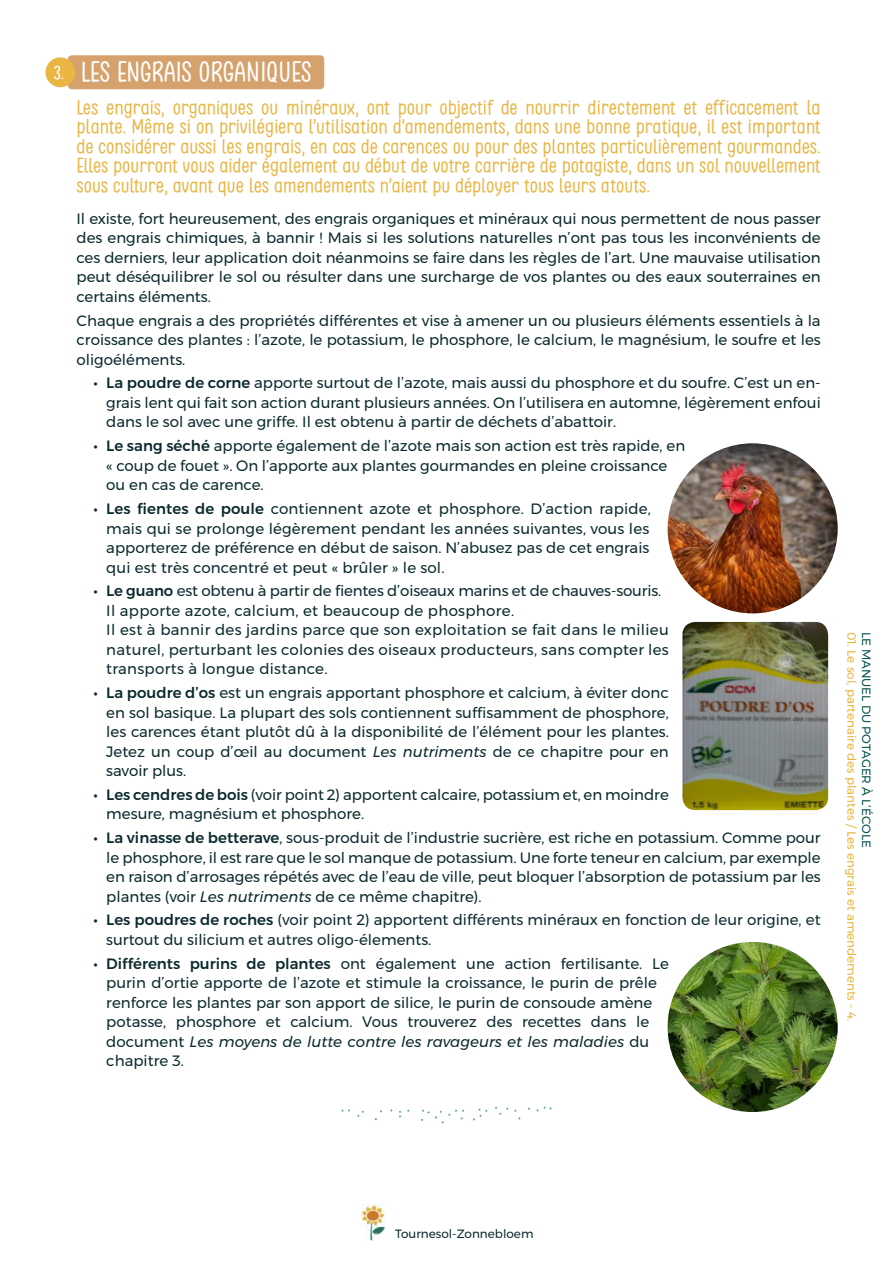
<style>
.page{position:relative;width:893px;height:1263px;background:#fff}
.page>*{position:absolute;margin:0;border:0;box-sizing:border-box;transform-origin:0 0}
.t1{font:27px "Clambake October Six";letter-spacing:-.01em;color:#fff}
.t2{font:19.5px/19.5px "Clambake October Six";color:#e9b543;text-align:justify}
.t3{font:15px/19.5px "Montserrat";color:#0c2b2e;text-align:justify}
.t4{font:15px/19.5px "Montserrat";letter-spacing:.02em;color:#0c2b2e}
.t5{font:12px "Montserrat";color:#e9b543}
.t6{font:12px "Montserrat";color:#0a5650}
.t7{font:12px "Montserrat";color:#0c2b2e}
.s1{font-size:18px}
.s2{font-weight:500}
.s3{font-style:italic}
</style>
<div class="page">
<img style="left:362px;top:1205px;width:24px;height:36px">
<div style="left:68px;top:55px;width:256px;height:34px;background:#d5a16c;border-radius:4px"></div>
<div style="left:45px;top:57px;width:30px;height:30px;background:#e9b543;border-radius:50%"></div>
<svg style="left:495px;top:1107px;width:13px;height:8px"></svg>
<svg style="left:341px;top:1109px;width:9px;height:3px"></svg>
<svg style="left:357px;top:1111px;width:7px;height:6px"></svg>
<svg style="left:473px;top:1109px;width:14px;height:11px"></svg>
<svg style="left:421px;top:1110px;width:43px;height:13px"></svg>
<img style="left:668px;top:443px;width:170px;height:170px;border-radius:85px">
<img style="left:668px;top:942px;width:170px;height:170px;border-radius:85px">
<img style="left:682px;top:622px;width:146px;height:188px">
<h1 class="t1" style="left:54px;top:57px;width:260px"><span class="s1">3.</span> LES ENGRAIS ORGANIQUES</h1>
<p class="t2" style="left:77px;top:97px;width:746px">Les engrais, organiques ou minéraux, ont pour objectif de nourrir directement et efficacement la plante. Même si on privilégiera l’utilisation d’amendements, dans une bonne pratique, il est important de considérer aussi les engrais, en cas de carences ou pour des plantes particulièrement gourmandes.<br>Elles pourront vous aider également au début de votre carrière de potagiste, dans un sol nouvellement sous culture, avant que les amendements n’aient pu déployer tous leurs atouts.</p>
<p class="t3" style="left:77px;top:209px;width:746px">Il existe, fort heureusement, des engrais organiques et minéraux qui nous permettent de nous passer des engrais chimiques, à bannir ! Mais si les solutions naturelles n’ont pas tous les inconvénients de ces derniers, leur application doit néanmoins se faire dans les règles de l’art. Une mauvaise utilisation peut déséquilibrer le sol ou résulter dans une surcharge de vos plantes ou des eaux souterraines en certains éléments.</p>
<p class="t3" style="left:77px;top:310px;width:746px">Chaque engrais a des propriétés différentes et vise à amener un ou plusieurs éléments essentiels à la croissance des plantes : l’azote, le potassium, le phosphore, le calcium, le magnésium, le soufre et les oligoéléments.</p>
<p class="t3" style="left:106px;top:373px;width:716px;text-indent:-13px"><span class="s2">• La poudre de corne</span> apporte surtout de l’azote, mais aussi du phosphore et du soufre. C’est un en&shy;grais lent qui fait son action durant plusieurs années. On l’utilisera en automne, légèrement enfoui dans le sol avec une griffe. Il est obtenu à partir de déchets d’abattoir.</p>
<p class="t3" style="left:106px;top:436px;width:580px;text-align:left;text-indent:-13px"><span class="s2">• Le sang séché</span> apporte également de l’azote mais son action est très rapide, en « coup de fouet ». On l’apporte aux plantes gourmandes en pleine croissance ou en cas de carence.</p>
<p class="t3" style="left:106px;top:499px;width:546px;text-indent:-13px"><span class="s2">• Les fientes de poule</span> contiennent azote et phosphore. D’action rapide, mais qui se prolonge légèrement pendant les années suivantes, vous les apporterez de préférence en début de saison. N’abusez pas de cet engrais qui est très concentré et peut « brûler » le sol.</p>
<p class="t4" style="left:106px;top:581px;width:564px;text-indent:-13px"><span class="s2">• Le guano</span> est obtenu à partir de fientes d’oiseaux marins et de chauves-souris.<br>Il apporte azote, calcium, et beaucoup de phosphore.<br>Il est à bannir des jardins parce que son exploitation se fait dans le milieu naturel, perturbant les colonies des oiseaux producteurs, sans compter les transports à longue distance.</p>
<p class="t3" style="left:106px;top:683px;width:564px;text-indent:-13px"><span class="s2">• La poudre d’os</span> est un engrais apportant phosphore et calcium, à éviter donc en sol basique. La plupart des sols contiennent suffisamment de phosphore, les carences étant plutôt dû à la disponibilité de l’élément pour les plantes.<br>Jetez un coup d’œil au document <span class="s3">Les nutriments</span> de ce chapitre pour en savoir plus.</p>
<p class="t3" style="left:106px;top:784px;width:564px;text-indent:-13px"><span class="s2">• Les cendres de bois</span> (voir point 2) apportent calcaire, potassium et, en moindre mesure, magnésium et phosphore.</p>
<p class="t3" style="left:106px;top:828px;width:716px;text-indent:-13px"><span class="s2">• La vinasse de betterave</span>, sous-produit de l’industrie sucrière, est riche en potassium. Comme pour le phosphore, il est rare que le sol manque de potassium. Une forte teneur en calcium, par exemple en raison d’arrosages répétés avec de l’eau de ville, peut bloquer l’absorption de potassium par les plantes (voir <span class="s3">Les nutriments</span> de ce même chapitre).</p>
<p class="t3" style="left:106px;top:910px;width:716px;text-indent:-13px"><span class="s2">• Les poudres de roches</span> (voir point 2) apportent différents minéraux en fonction de leur origine, et surtout du silicium et autres oligo-élements.</p>
<p class="t3" style="left:106px;top:953px;width:564px;text-align:left;text-indent:-13px"><span class="s2">• Différents purins de plantes</span> ont également une action fertilisante. Le purin d’ortie apporte de l’azote et stimule la croissance, le purin de prêle renforce les plantes par son apport de silice, le purin de consoude amène potasse, phosphore et calcium. Vous trouverez des recettes dans le document <span class="s3">Les moyens de lutte contre les ravageurs et les maladies</span> du chapitre 3.</p>
<p class="t5" style="left:861px;top:631px;width:391px;rotate:90deg">01. Le sol, partenaire des plantes / Les engrais et amendements - 4.</p>
<p class="t6" style="left:876px;top:631px;width:218px;rotate:90deg">LE MANUEL DU POTAGER À L’ÉCOLE</p>
<p class="t7" style="left:395px;top:1225px;width:140px">Tournesol-Zonnebloem</p>
</div>
